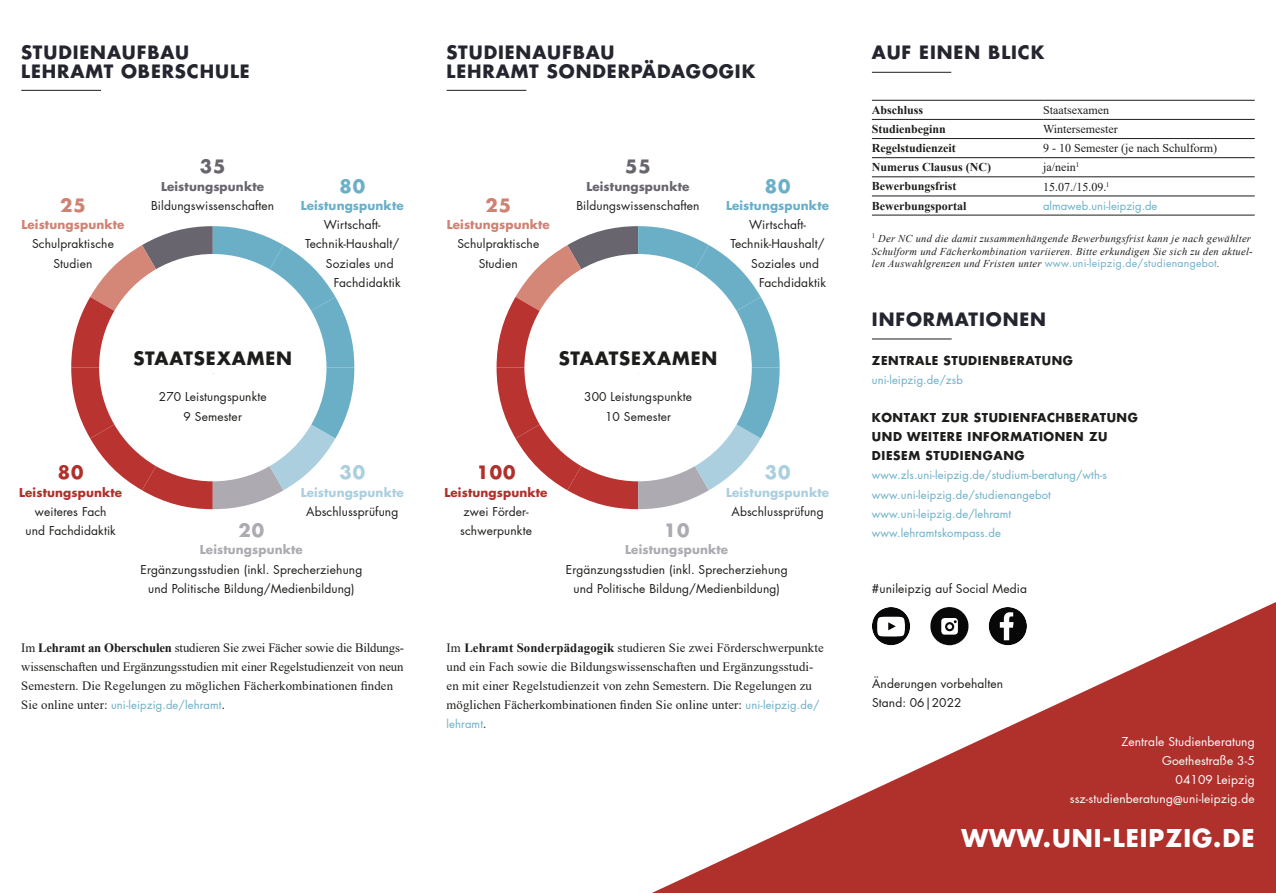
<style>
.page{position:relative;width:1276px;height:893px;background:#fff}
.page>*{position:absolute;margin:0;border:0;box-sizing:border-box;transform-origin:0 0}
.t1{font:700 24px "Futura LT Pro";letter-spacing:.04em;color:#fff}
.t2{font:700 18px/19px "Futura LT Pro";letter-spacing:.05em;color:#24252f}
.t3{font:700 18px "Futura LT Pro";letter-spacing:.05em;color:#1d1d1b}
.t4{font:700 18px "Futura LT Pro";color:#b0302c}
.t5{font:700 18px "Futura LT Pro";color:#6bafc7}
.t6{font:700 18px "Futura LT Pro";color:#abcfdf}
.t7{font:700 18px "Futura LT Pro";color:#69656f}
.t8{font:700 18px "Futura LT Pro";color:#cf8272}
.t9{font:700 18px "Futura LT Pro";color:#adaab1}
.t10{font:12.75px/19.2px "Times New Roman";letter-spacing:.01em;color:#1d1d1b;text-align:justify}
.t11{font:12px/19.2px "Futura LT Pro";letter-spacing:.01em;color:#1d1d1b;text-align:center}
.t12{font:700 12px/19.2px "Futura LT Pro";letter-spacing:.05em;color:#1d1d1b}
.t13{font:700 12px "Times New Roman";color:#1d1d1b}
.t14{font:12px/19.2px "Futura LT Pro";letter-spacing:.01em;color:#fff;text-align:right}
.t15{font:12px "Times New Roman";color:#1d1d1b}
.t16{font:700 12px "Futura LT Pro";letter-spacing:.01em;color:#6bafc7}
.t17{font:700 12px "Futura LT Pro";letter-spacing:.01em;color:#b0302c}
.t18{font:700 12px "Futura LT Pro";letter-spacing:.01em;color:#abcfdf}
.t19{font:700 12px "Futura LT Pro";letter-spacing:.01em;color:#69656f}
.t20{font:700 12px "Futura LT Pro";letter-spacing:.01em;color:#cf8272}
.t21{font:700 12px "Futura LT Pro";letter-spacing:.01em;color:#adaab1}
.t22{font:11.25px/19.2px "Futura LT Pro";letter-spacing:.01em;color:#6bafc7}
.t23{font:italic 10.5px/12.6px "Times New Roman";letter-spacing:.025em;color:#1d1d1b}
.s1{font-weight:700}
.s2{font-family:"Times New Roman";font-size:12.75px;color:#1d1d1b}
.s3{font-family:"Futura LT Pro";font-size:11.25px;color:#6bafc7}
.s4{font-family:"Futura LT Pro";font-style:normal;color:#6bafc7}
</style>
<div class="page">
<svg style="left:652px;top:602px;width:624px;height:291px;fill:#b0302c"></svg>
<svg style="left:872px;top:139px;width:382px;height:76px"></svg>
<hr style="left:872px;top:138px;width:171px;height:1px;background:#1d1d1b">
<hr style="left:1043px;top:138px;width:211px;height:1px;background:#1d1d1b">
<hr style="left:872px;top:157px;width:171px;height:1px;background:#1d1d1b">
<hr style="left:1043px;top:157px;width:211px;height:1px;background:#1d1d1b">
<hr style="left:872px;top:177px;width:171px;height:1px;background:#1d1d1b">
<hr style="left:1043px;top:177px;width:211px;height:1px;background:#1d1d1b">
<hr style="left:872px;top:196px;width:171px;height:1px;background:#1d1d1b">
<hr style="left:1043px;top:196px;width:211px;height:1px;background:#1d1d1b">
<hr style="left:872px;top:119px;width:171px;height:1px;background:#1d1d1b">
<hr style="left:1043px;top:119px;width:211px;height:1px;background:#1d1d1b">
<hr style="left:872px;top:215px;width:171px;height:1px;background:#1d1d1b">
<hr style="left:1043px;top:215px;width:211px;height:1px;background:#1d1d1b">
<hr style="left:872px;top:100px;width:171px;height:1px;background:#1d1d1b">
<hr style="left:1043px;top:100px;width:211px;height:1px;background:#1d1d1b">
<hr style="left:872px;top:72px;width:79px;height:1px;background:#1d1d1b">
<hr style="left:446px;top:90px;width:80px;height:1px;background:#1d1d1b">
<hr style="left:21px;top:90px;width:80px;height:1px;background:#1d1d1b">
<svg style="left:496px;top:226px;width:283px;height:283px"></svg>
<svg style="left:71px;top:226px;width:283px;height:283px"></svg>
<hr style="left:872px;top:339px;width:79px;height:1px;background:#1d1d1b">
<div style="left:988px;top:607px;width:39px;height:38px;background:#080808;border-radius:50%"></div>
<svg style="left:1000px;top:612px;width:13px;height:28px"></svg>
<div style="left:930px;top:607px;width:38px;height:38px;background:#080808;border-radius:50%"></div>
<div style="left:941px;top:618px;width:17px;height:17px;background:#fff;border-radius:3px"></div>
<svg style="left:945px;top:620px;width:11px;height:11px"></svg>
<div style="left:872px;top:607px;width:38px;height:38px;background:#080808;border-radius:50%"></div>
<svg style="left:877px;top:616px;width:28px;height:21px"></svg>
<h2 class="t2" style="left:21px;top:42px;width:230px">STUDIENAUFBAU<br>LEHRAMT OBERSCHULE</h2>
<h2 class="t2" style="left:446px;top:42px;width:310px">STUDIENAUFBAU<br>LEHRAMT SONDERPÄDAGOGIK</h2>
<h2 class="t8" style="left:60px;top:191px;width:27px">25</h2>
<p class="t20" style="left:22px;top:216px;width:105px">Leistungspunkte</p>
<p class="t11" style="left:32px;top:234px;width:83px">Schulpraktische<br>Studien</p>
<h2 class="t7" style="left:200px;top:153px;width:27px">35</h2>
<p class="t19" style="left:161px;top:177px;width:105px">Leistungspunkte</p>
<p class="t11" style="left:151px;top:196px;width:125px">Bildungswissenschaften</p>
<h2 class="t8" style="left:485px;top:191px;width:27px">25</h2>
<p class="t20" style="left:447px;top:216px;width:105px">Leistungspunkte</p>
<p class="t11" style="left:457px;top:234px;width:83px">Schulpraktische<br>Studien</p>
<h2 class="t5" style="left:339px;top:172px;width:27px">80</h2>
<p class="t16" style="left:301px;top:196px;width:105px">Leistungspunkte</p>
<p class="t11" style="left:324px;top:215px;width:58px">Wirtschaft-</p>
<p class="t11" style="left:305px;top:234px;width:96px">Technik-Haushalt/</p>
<p class="t11" style="left:326px;top:253px;width:69px">Soziales und</p>
<p class="t11" style="left:334px;top:273px;width:68px">Fachdidaktik</p>
<h2 class="t7" style="left:625px;top:153px;width:27px">55</h2>
<p class="t19" style="left:586px;top:177px;width:105px">Leistungspunkte</p>
<p class="t11" style="left:576px;top:196px;width:125px">Bildungswissenschaften</p>
<h2 class="t5" style="left:765px;top:172px;width:27px">80</h2>
<p class="t16" style="left:726px;top:196px;width:105px">Leistungspunkte</p>
<p class="t11" style="left:749px;top:215px;width:59px">Wirtschaft-</p>
<p class="t11" style="left:730px;top:234px;width:96px">Technik-Haushalt/</p>
<p class="t11" style="left:751px;top:253px;width:69px">Soziales und</p>
<p class="t11" style="left:759px;top:273px;width:68px">Fachdidaktik</p>
<h2 class="t3" style="left:133px;top:344px;width:160px">STAATSEXAMEN</h2>
<p class="t11" style="left:159px;top:387px;width:109px">270 Leistungspunkte<br>9 Semester</p>
<h2 class="t4" style="left:58px;top:459px;width:27px">80</h2>
<p class="t17" style="left:19px;top:483px;width:105px">Leistungspunkte</p>
<p class="t11" style="left:26px;top:502px;width:92px">weiteres Fach und Fachdidaktik</p>
<h2 class="t6" style="left:339px;top:459px;width:27px">30</h2>
<p class="t18" style="left:301px;top:483px;width:105px">Leistungspunkte</p>
<p class="t11" style="left:306px;top:502px;width:94px">Abschlussprüfung</p>
<h2 class="t9" style="left:239px;top:516px;width:27px">20</h2>
<p class="t21" style="left:200px;top:541px;width:105px">Leistungspunkte</p>
<p class="t11" style="left:141px;top:559px;width:223px">Ergänzungsstudien (inkl. Sprecherziehung und Politische Bildung/Medienbildung)</p>
<h2 class="t3" style="left:559px;top:344px;width:160px">STAATSEXAMEN</h2>
<p class="t11" style="left:584px;top:387px;width:109px">300 Leistungspunkte<br>10 Semester</p>
<h2 class="t4" style="left:476px;top:459px;width:40px">100</h2>
<p class="t17" style="left:444px;top:483px;width:105px">Leistungspunkte</p>
<p class="t11" style="left:460px;top:502px;width:73px;text-align:left">zwei Förder&shy;schwerpunkte</p>
<h2 class="t6" style="left:765px;top:459px;width:27px">30</h2>
<p class="t18" style="left:726px;top:483px;width:105px">Leistungspunkte</p>
<p class="t11" style="left:731px;top:502px;width:94px">Abschlussprüfung</p>
<h2 class="t9" style="left:664px;top:516px;width:27px">10</h2>
<p class="t21" style="left:625px;top:541px;width:105px">Leistungspunkte</p>
<p class="t11" style="left:566px;top:559px;width:223px">Ergänzungsstudien (inkl. Sprecherziehung und Politische Bildung/Medienbildung)</p>
<p class="t10" style="left:21px;top:637px;width:384px">Im <span class="s1">Lehramt an Oberschulen</span> studieren Sie zwei Fächer sowie die Bildungs‑ wissenschaften und Ergänzungsstudien mit einer Regelstudienzeit von neun Semestern. Die Regelungen zu möglichen Fächerkombinationen finden</p>
<p class="t22" style="left:21px;top:695px;width:205px"><span class="s2">Sie online unter:</span> uni-leipzig.de/lehramt<span class="s2">.</span></p>
<p class="t10" style="left:446px;top:637px;width:379px;text-align:left">Im <span class="s1">Lehramt Sonderpädagogik</span> studieren Sie zwei Förderschwerpunkte und ein Fach sowie die Bildungswissenschaften und Ergänzungsstudi‑ en mit einer Regelstudienzeit von zehn Semestern. Die Regelungen zu möglichen Fächerkombinationen finden Sie online unter: <span class="s3">uni-leipzig.de/</span></p>
<p class="t22" style="left:446px;top:714px;width:41px">lehramt<span class="s2">.</span></p>
<h2 class="t2" style="left:872px;top:42px;width:174px">AUF EINEN BLICK</h2>
<p class="t13" style="left:872px;top:101px;width:53px">Abschluss</p>
<p class="t15" style="left:1043px;top:102px;width:67px">Staatsexamen</p>
<p class="t13" style="left:872px;top:120px;width:76px">Studienbeginn</p>
<p class="t15" style="left:1043px;top:121px;width:76px">Wintersemester</p>
<p class="t13" style="left:872px;top:139px;width:85px">Regelstudienzeit</p>
<p class="t15" style="left:1043px;top:140px;width:175px">9 - 10 Semester (je nach Schulform)</p>
<p class="t13" style="left:872px;top:159px;width:121px">Numerus Clausus (NC)</p>
<p class="t15" style="left:1043px;top:159px;width:38px">ja/nein<sup>1</sup></p>
<p class="t13" style="left:872px;top:178px;width:86px">Bewerbungsfrist</p>
<p class="t15" style="left:1043px;top:178px;width:67px">15.07./15.09.<sup>1</sup></p>
<p class="t13" style="left:872px;top:197px;width:96px">Bewerbungsportal</p>
<p class="t22" style="left:1043px;top:196px;width:116px">almaweb.uni-leipzig.de</p>
<p class="t23" style="left:872px;top:232px;width:382px"><sup>1</sup> Der NC und die damit zusammenhängende Bewerbungsfrist kann je nach gewählter<br>Schulform und Fächerkombination variieren. Bitte erkundigen Sie sich zu den aktuel&shy;len Auswahlgrenzen und Fristen unter <span class="s4">www.uni-leipzig.de/studienangebot</span>.</p>
<h2 class="t2" style="left:872px;top:310px;width:176px">INFORMATIONEN</h2>
<p class="t12" style="left:872px;top:350px;width:202px">ZENTRALE STUDIENBERATUNG</p>
<p class="t22" style="left:872px;top:370px;width:93px">uni-leipzig.de/zsb</p>
<p class="t12" style="left:872px;top:408px;width:267px">KONTAKT ZUR STUDIENFACHBERATUNG<br>UND WEITERE INFORMATIONEN ZU<br>DIESEM STUDIENGANG</p>
<p class="t22" style="left:872px;top:466px;width:237px">www.zls.uni-leipzig.de/studium-beratung/wth-s www.uni-leipzig.de/studienangebot www.uni-leipzig.de/lehramt www.lehramtskompass.de</p>
<p class="t11" style="left:872px;top:578px;width:156px">#unileipzig auf Social Media</p>
<p class="t11" style="left:872px;top:674px;width:133px;text-align:left">Änderungen vorbehalten<br>Stand: 06|2022</p>
<p class="t14" style="left:1069px;top:731px;width:186px">Zentrale Studienberatung<br>Goethestraße 3-5<br>04109 Leipzig ssz-studienberatung@uni-leipzig.de</p>
<h1 class="t1" style="left:961px;top:819px;width:295px">WWW.UNI-LEIPZIG.DE</h1>
</div>
